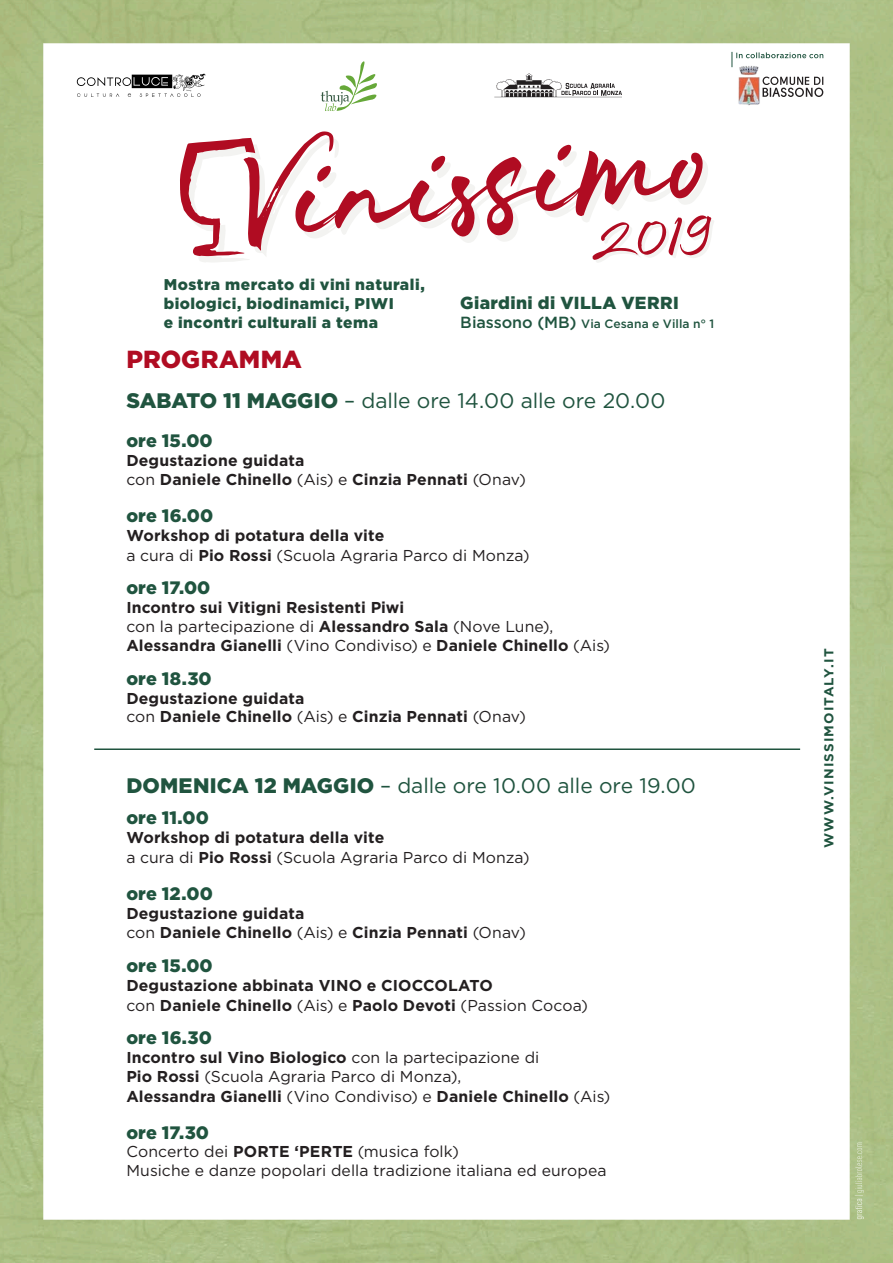
<style>
.page{position:relative;width:893px;height:1263px;background:#fff}
.page>*{position:absolute;margin:0;border:0;box-sizing:border-box;transform-origin:0 0}
.t1{font:900 24.75px "Gotham";letter-spacing:.005em;color:#b00c22}
.t2{font:21px "Gotham";letter-spacing:-.005em;color:#20543f}
.t3{font:900 18px "Gotham";letter-spacing:.005em;color:#20543f}
.t4{font:900 17.4px "Gotham";letter-spacing:.02em;color:#20543f}
.t5{font:700 15.75px/19.8px "Gotham";letter-spacing:.01em;color:#231f20}
.t6{font:15.75px/19.4px "Gotham";letter-spacing:.005em;color:#231f20}
.t7{font:900 15.6px/19.2px "Gotham";letter-spacing:.035em;color:#20543f}
.t8{font:700 12.9px "Gotham";letter-spacing:.08em;color:#20543f;scale:1.04 1}
.t9{font:500 12.15px "Gotham";letter-spacing:.005em;color:#20543f}
.s1{font-size:16.05px}
.s2{font-weight:900}
.s3{font-weight:400}
.s4{font-weight:700}
</style>
<div class="page">
<img style="left:0;top:0;width:893px;height:1263px">
<svg style="left:185px;top:138px;width:524px;height:125px"></svg>
<svg style="left:180px;top:131px;width:524px;height:125px"></svg>
<svg style="left:593px;top:215px;width:121px;height:48px"></svg>
<svg style="left:321px;top:60px;width:58px;height:51px"></svg>
<svg style="left:494px;top:73px;width:128px;height:24px"></svg>
<svg style="left:77px;top:74px;width:129px;height:23px"></svg>
<hr style="left:94px;top:748px;width:706px;height:2px;background:#20543f">
<svg style="left:855px;top:1143px;width:9px;height:76px"></svg>
<img style="left:737px;top:67px;width:23px;height:39px">
<svg style="left:763px;top:77px;width:60px;height:20px"></svg>
<svg style="left:732px;top:52px;width:91px;height:15px"></svg>
<p class="t7" style="left:164px;top:275px;width:263px">Mostra mercato di vini naturali, biologici, biodinamici, PIWI<br>e incontri culturali a tema</p>
<h1 class="t1" style="left:126px;top:343px;width:177px">PROGRAMMA</h1>
<p class="t4" style="left:460px;top:291px;width:220px">Giardini di VILLA VERRI</p>
<p class="t9" style="left:460px;top:316px;width:255px"><span class="s1">Biassono (MB)</span> Via Cesana e Villa n° 1</p>
<h2 class="t2" style="left:126px;top:387px;width:540px"><span class="s2">SABATO 11 MAGGIO</span> – dalle ore 14.00 alle ore 20.00</h2>
<p class="t3" style="left:126px;top:428px;width:88px">ore 15.00</p>
<p class="t5" style="left:126px;top:450px;width:401px">Degustazione guidata<br><span class="s3">con</span> Daniele Chinello <span class="s3">(Ais) e</span> Cinzia Pennati <span class="s3">(Onav)</span></p>
<p class="t3" style="left:126px;top:503px;width:88px">ore 16.00</p>
<p class="t5" style="left:126px;top:525px;width:405px">Workshop di potatura della vite<br><span class="s3">a cura di</span> Pio Rossi <span class="s3">(Scuola Agraria Parco di Monza)</span></p>
<p class="t3" style="left:126px;top:576px;width:86px">ore 17.00</p>
<p class="t5" style="left:126px;top:598px;width:485px;line-height:18.9px">Incontro sui Vitigni Resistenti Piwi<br><span class="s3">con la partecipazione di</span> Alessandro Sala <span class="s3">(Nove Lune),<br></span>Alessandra Gianelli <span class="s3">(Vino Condiviso) e</span> Daniele Chinello <span class="s3">(Ais)</span></p>
<p class="t3" style="left:126px;top:666px;width:87px">ore 18.30</p>
<p class="t5" style="left:126px;top:688px;width:401px;line-height:18.9px">Degustazione guidata<br><span class="s3">con</span> Daniele Chinello <span class="s3">(Ais) e</span> Cinzia Pennati <span class="s3">(Onav)</span></p>
<h2 class="t2" style="left:126px;top:772px;width:571px"><span class="s2">DOMENICA 12 MAGGIO</span> – dalle ore 10.00 alle ore 19.00</h2>
<p class="t3" style="left:126px;top:805px;width:84px">ore 11.00</p>
<p class="t5" style="left:126px;top:827px;width:405px">Workshop di potatura della vite<br><span class="s3">a cura di</span> Pio Rossi <span class="s3">(Scuola Agraria Parco di Monza)</span></p>
<p class="t3" style="left:126px;top:881px;width:88px">ore 12.00</p>
<p class="t5" style="left:126px;top:903px;width:401px">Degustazione guidata<br><span class="s3">con</span> Daniele Chinello <span class="s3">(Ais) e</span> Cinzia Pennati <span class="s3">(Onav)</span></p>
<p class="t3" style="left:126px;top:953px;width:88px">ore 15.00</p>
<p class="t5" style="left:126px;top:975px;width:463px">Degustazione abbinata VINO e CIOCCOLATO<br><span class="s3">con</span> Daniele Chinello <span class="s3">(Ais) e</span> Paolo Devoti <span class="s3">(Passion Cocoa)</span></p>
<p class="t3" style="left:126px;top:1025px;width:87px">ore 16.30</p>
<p class="t6" style="left:126px;top:1047px;width:485px"><span class="s4">Incontro sul Vino Biologico</span> con la partecipazione di<br><span class="s4">Pio Rossi</span> (Scuola Agraria Parco di Monza),<br><span class="s4">Alessandra Gianelli</span> (Vino Condiviso) e <span class="s4">Daniele Chinello</span> (Ais)</p>
<p class="t3" style="left:126px;top:1120px;width:84px">ore 17.30</p>
<p class="t6" style="left:126px;top:1142px;width:482px;line-height:18.9px">Concerto dei <span class="s4">PORTE ‘PERTE</span> (musica folk)<br>Musiche e danze popolari della tradizione italiana ed europea</p>
<p class="t8" style="left:820px;top:848px;width:193px;rotate:-90deg">WWW.VINISSIMOITALY.IT</p>
</div>
